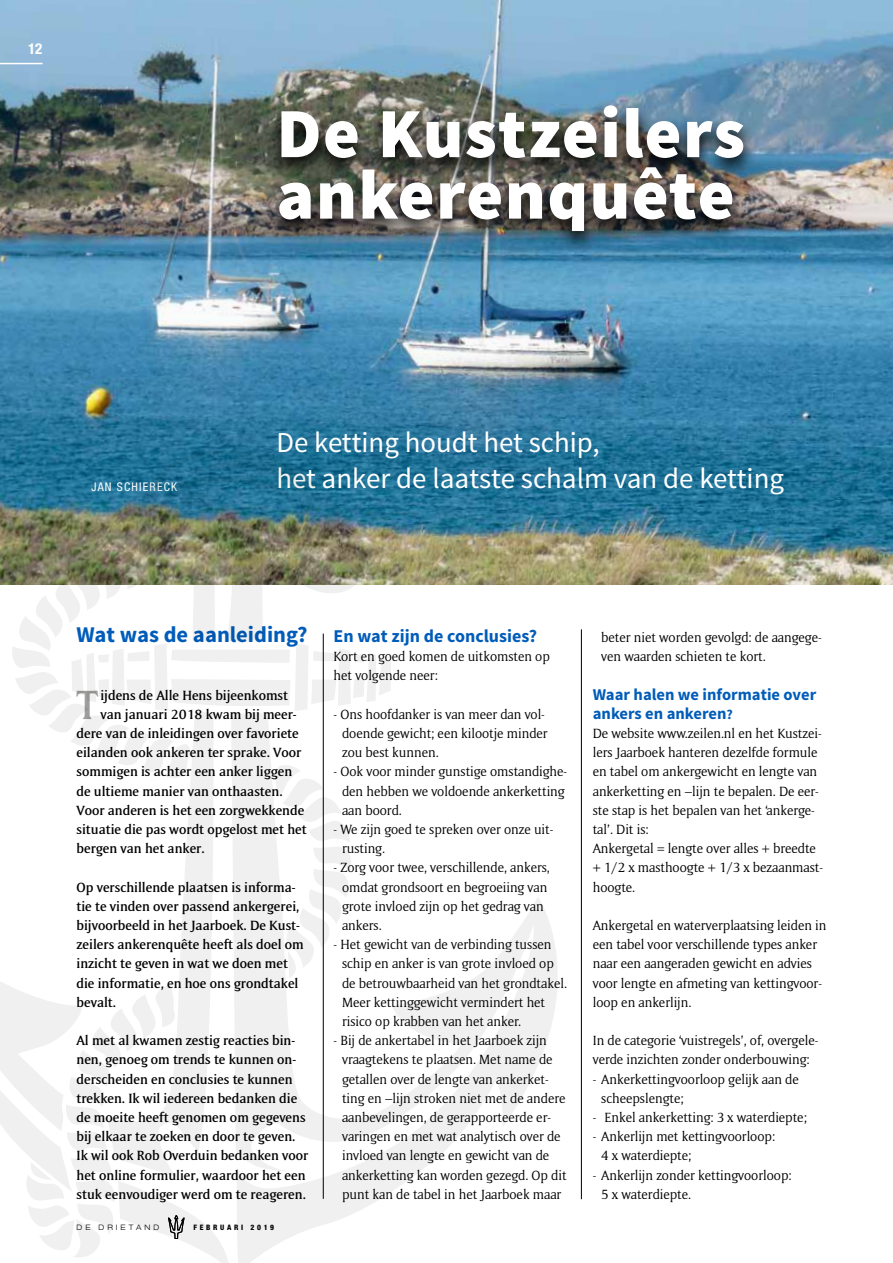
<style>
.page{position:relative;width:893px;height:1263px;background:#fff}
.page>*{position:absolute;margin:0;border:0;box-sizing:border-box;transform-origin:0 0}
.t1{font:900 70.5px/61.5px "Source Sans Pro";letter-spacing:.02em;color:#fff}
.t2{font:600 42.3px "Memento";color:#9d9d9c}
.t3{font:28.95px/35.2px "Source Sans Pro";color:#fff}
.t4{font:700 22.5px "Source Sans Pro";color:#005cb9}
.t5{font:700 18px "Source Sans Pro";color:#005cb9}
.t6{font:700 16.5px/19.2px "Source Sans Pro";color:#005cb9}
.t7{font:700 condensed 15px "Helvetica Neue LT";color:#fff}
.t8{font:13.8px/19.2px "Memento";color:#000}
.t9{font:600 13.8px/19.2px "Memento";color:#000}
.t10{font:condensed 12px "Helvetica Neue LT";letter-spacing:.1em;color:#fff}
.t11{font:800 condensed 7.5px "Helvetica Neue LT";letter-spacing:.36em;color:#000}
.t12{font:300 expanded 7.5px "Helvetica Neue LT";letter-spacing:.4em;color:#000}
.s1{font-size:13.8px}
</style>
<div class="page">
<img style="left:0;top:0;width:893px;height:584px">
<hr style="left:581px;top:629px;width:1px;height:570px;background:#000">
<img style="left:266px;top:100px;width:492px;height:154px">
<hr style="left:0;top:63px;width:43px;height:1px;background:#fff">
<svg style="left:391px;top:898px;width:167px;height:294px"></svg>
<svg style="left:0;top:450px;width:391px;height:813px"></svg>
<p class="t7" style="left:28px;top:40px;width:16px">12</p>
<h1 class="t1" style="left:276px;top:106px;width:470px">De Kustzeilers ankerenquête</h1>
<p class="t10" style="left:91px;top:480px;width:87px">JAN SCHIERECK</p>
<h3 class="t3" style="left:276px;top:426px;width:509px">De ketting houdt het schip,<br>het anker de laatste schalm van de ketting</h3>
<h3 class="t4" style="left:77px;top:620px;width:233px">Wat was de aanleiding?</h3>
<h2 class="t2" style="left:77px;top:679px;width:23px">T</h2>
<p class="t9" style="left:100px;top:685px;width:189px">ijdens de Alle Hens bijeenkomst</p>
<p class="t9" style="left:100px;top:704px;width:198px">van januari 2018 kwam bij meer-</p>
<p class="t9" style="left:77px;top:724px;width:224px">dere van de inleidingen over favoriete</p>
<p class="t9" style="left:77px;top:743px;width:226px">eilanden ook ankeren ter sprake. Voor</p>
<p class="t9" style="left:77px;top:762px;width:217px">sommigen is achter een anker liggen</p>
<p class="t9" style="left:77px;top:781px;width:207px">de ultieme manier van onthaasten.</p>
<p class="t9" style="left:77px;top:800px;width:229px">Voor anderen is het een zorgwekkende</p>
<p class="t9" style="left:77px;top:820px;width:232px">situatie die pas wordt opgelost met het</p>
<p class="t9" style="left:77px;top:839px;width:130px">bergen van het anker.</p>
<p class="t9" style="left:77px;top:877px;width:229px">Op verschillende plaatsen is informa&shy;tie te vinden over passend ankergerei, bijvoorbeeld in het Jaarboek. De Kust&shy;zeilers ankerenquête heeft als doel om inzicht te geven in wat we doen met die informatie, en hoe ons grondtakel bevalt.</p>
<p class="t9" style="left:77px;top:1031px;width:233px">Al met al kwamen zestig reacties bin&shy;nen, genoeg om trends te kunnen on&shy;derscheiden en conclusies te kunnen trekken. Ik wil iedereen bedanken die de moeite heeft genomen om gegevens bij elkaar te zoeken en door te geven.<br>Ik wil ook Rob Overduin bedanken voor het online formulier, waardoor het een stuk eenvoudiger werd om te reageren.</p>
<p class="t12" style="left:77px;top:1223px;width:84px">DE DRIETAND</p>
<p class="t11" style="left:193px;top:1223px;width:82px">FEBRUARI 2019</p>
<h3 class="t5" style="left:334px;top:624px;width:205px">En wat zijn de conclusies?</h3>
<p class="t8" style="left:334px;top:647px;width:218px">Kort en goed komen de uitkomsten op het volgende neer:</p>
<p class="t8" style="left:342px;top:704px;width:207px;text-indent:-9px">- Ons hoofdanker is van meer dan vol&shy;doende gewicht; een kilootje minder zou best kunnen.</p>
<p class="t8" style="left:342px;top:762px;width:227px;text-indent:-9px">- Ook voor minder gunstige omstandighe&shy;den hebben we voldoende ankerketting aan boord.</p>
<p class="t8" style="left:342px;top:820px;width:213px;text-indent:-9px">- We zijn goed te spreken over onze uit&shy;rusting.</p>
<p class="t8" style="left:342px;top:858px;width:209px;text-indent:-9px">- Zorg voor twee, verschillende, ankers, omdat grondsoort en begroeiing van grote invloed zijn op het gedrag van ankers.</p>
<p class="t8" style="left:342px;top:935px;width:226px;text-indent:-9px">- Het gewicht van de verbinding tussen schip en anker is van grote invloed op de betrouwbaarheid van het grondtakel.<br>Meer kettinggewicht vermindert het risico op krabben van het anker.</p>
<p class="t8" style="left:342px;top:1031px;width:226px;text-indent:-9px">- Bij de ankertabel in het Jaarboek zijn vraagtekens te plaatsen. Met name de getallen over de lengte van ankerket&shy;ting en –lijn stroken niet met de andere aanbevelingen, de gerapporteerde er&shy;varingen en met wat analytisch over de invloed van lengte en gewicht van de ankerketting kan worden gezegd. Op dit punt kan de tabel in het Jaarboek maar</p>
<p class="t8" style="left:601px;top:628px;width:222px">beter niet worden gevolgd: de aangege&shy;ven waarden schieten te kort.</p>
<p class="t6" style="left:593px;top:685px;width:225px">Waar halen we informatie over ankers en ankeren<span class="s1">?</span></p>
<p class="t8" style="left:593px;top:724px;width:232px">De website www.zeilen.nl en het Kustzei&shy;lers Jaarboek hanteren dezelfde formule en tabel om ankergewicht en lengte van ankerketting en –lijn te bepalen. De eer&shy;ste stap is het bepalen van het ‘ankerge&shy;tal’. Dit is:<br>Ankergetal = lengte over alles + breedte + 1/2 x masthoogte + 1/3 x bezaanmast&shy;hoogte.</p>
<p class="t8" style="left:593px;top:916px;width:235px">Ankergetal en waterverplaatsing leiden in een tabel voor verschillende types anker naar een aangeraden gewicht en advies voor lengte en afmeting van kettingvoor&shy;loop en ankerlijn.</p>
<p class="t8" style="left:593px;top:1031px;width:227px">In de categorie ‘vuistregels’, of, overgele&shy;verde inzichten zonder onderbouwing:</p>
<p class="t8" style="left:601px;top:1069px;width:199px;text-indent:-9px">- Ankerkettingvoorloop gelijk aan de scheepslengte;</p>
<p class="t8" style="left:593px;top:1108px;width:216px">- Enkel ankerketting: 3 x waterdiepte;</p>
<p class="t8" style="left:601px;top:1127px;width:175px;text-indent:-9px">- Ankerlijn met kettingvoorloop:<br>4 x waterdiepte;</p>
<p class="t8" style="left:601px;top:1165px;width:192px;text-indent:-9px">- Ankerlijn zonder kettingvoorloop:<br>5 x waterdiepte.</p>
</div>
